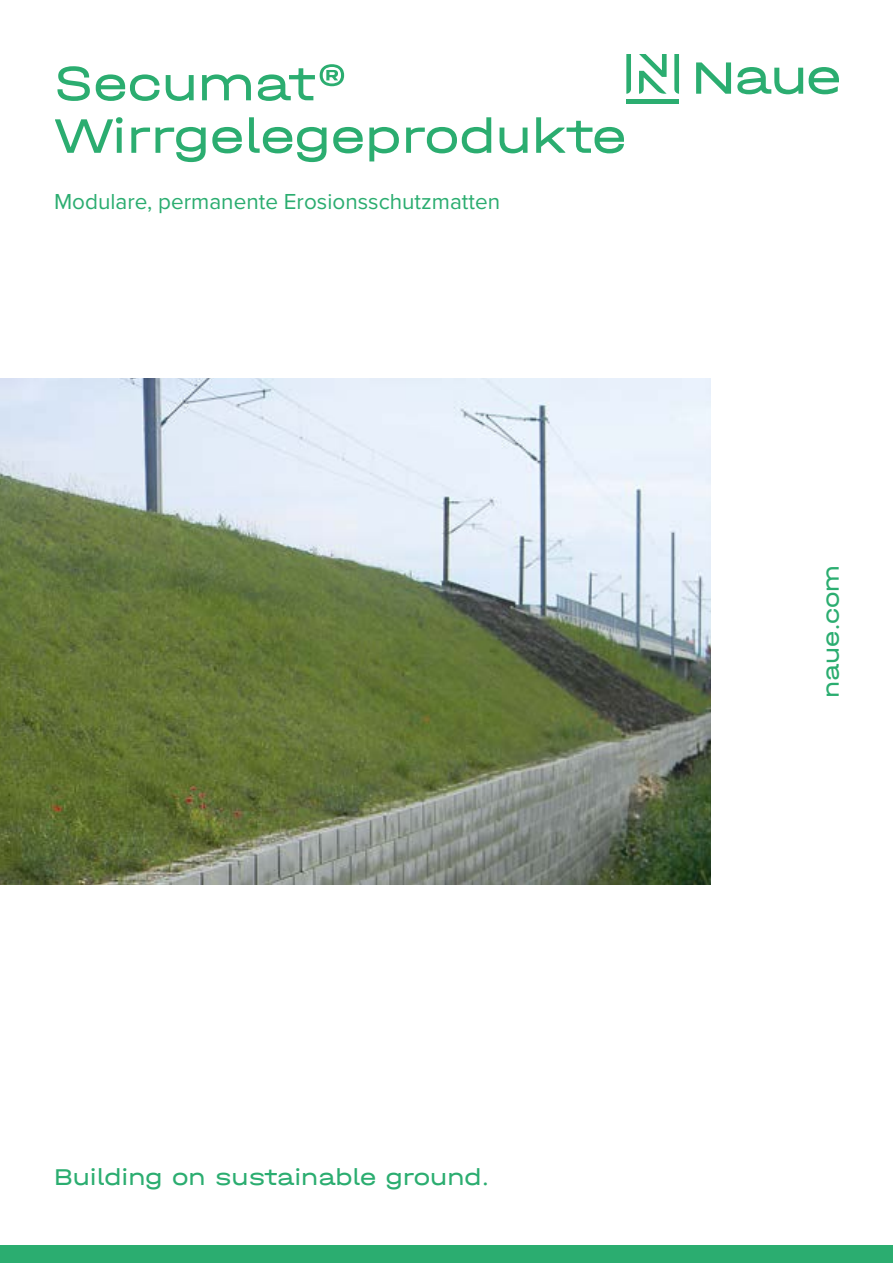
<style>
.page{position:relative;width:893px;height:1263px;background:#fff}
.page>*{position:absolute;margin:0;border:0;box-sizing:border-box;transform-origin:0 0}
.t1{font:51px/52.5px "Halvar Breit";color:#2bad70}
.t2{font:24px "Halvar Breit";color:#2bad70}
.t3{font:22.5px "Proxima Nova";color:#2bad70}
</style>
<div class="page">
<div style="left:626px;top:99px;width:53px;height:5px;background:#2bad70"></div>
<svg style="left:626px;top:54px;width:5px;height:40px"></svg>
<svg style="left:674px;top:54px;width:5px;height:40px"></svg>
<svg style="left:639px;top:54px;width:28px;height:40px"></svg>
<svg style="left:737px;top:67px;width:66px;height:27px"></svg>
<svg style="left:809px;top:67px;width:30px;height:27px"></svg>
<svg style="left:696px;top:62px;width:35px;height:32px"></svg>
<div style="left:0;top:1246px;width:893px;height:17px;background:#2bad70"></div>
<img style="left:0;top:379px;width:711px;height:505px">
<h1 class="t1" style="left:54px;top:56px;width:574px">Secumat®<br>Wirrgelegeprodukte</h1>
<p class="t3" style="left:54px;top:185px;width:448px">Modulare, permanente Erosionsschutzmatten</p>
<p class="t2" style="left:54px;top:1162px;width:437px">Building on sustainable ground.</p>
<p class="t2" style="left:816px;top:698px;width:135px;rotate:-90deg">naue.com</p>
</div>
